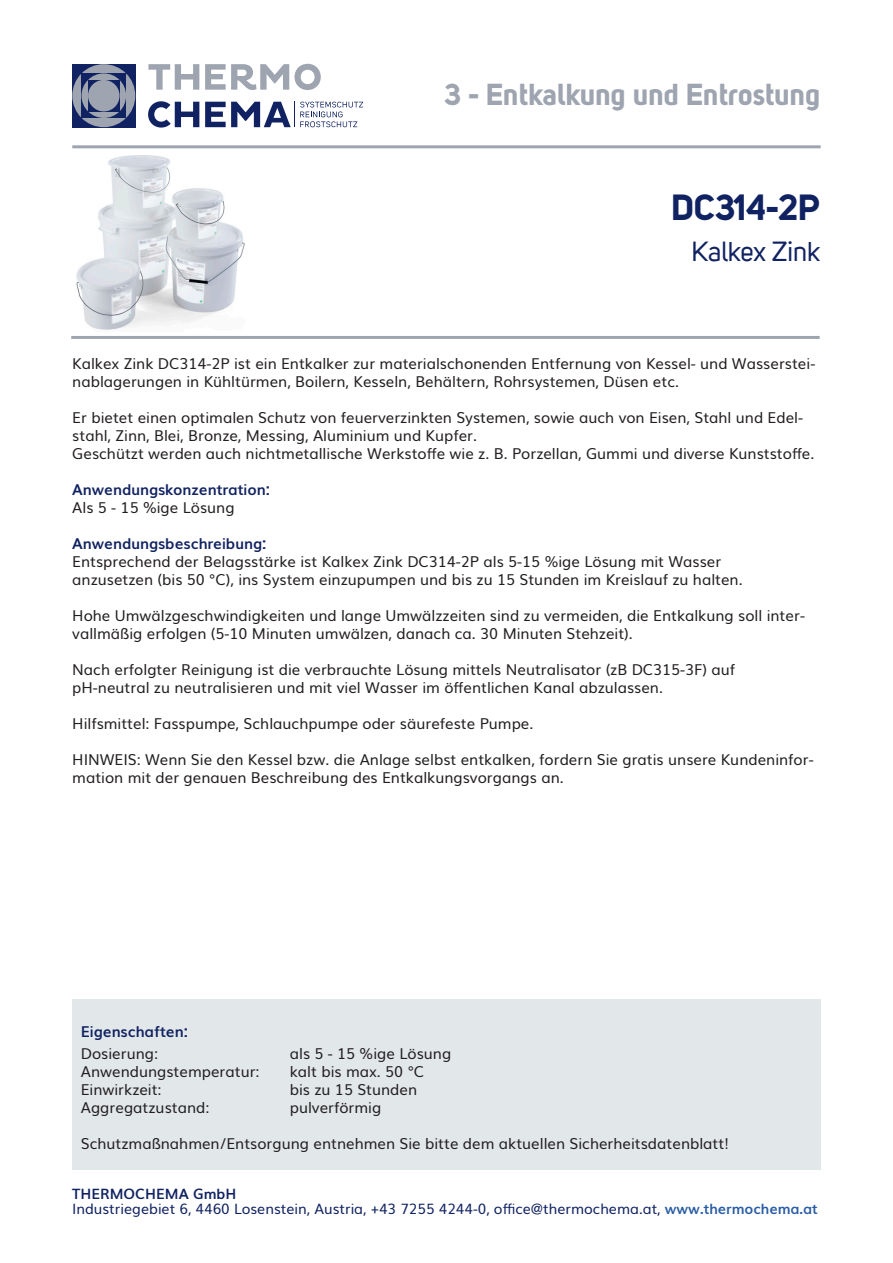
<style>
.page{position:relative;width:893px;height:1263px;background:#fff}
.page>*{position:absolute;margin:0;border:0;box-sizing:border-box;transform-origin:0 0}
.Artikelnummer{font:36px "Uni Sans Bold";color:#102261}
.t1{font:30px "Uni Sans Bold";color:#9ea5b0}
.Artikelbeschreibung{font:27px "Uni Sans";color:#102261}
.Artikeltext{font:15px/18px "Muli";color:#231f20}
.Eigenschaften{font:15px "Muli";color:#231f20}
.Anwendungskonzentrat{font:700 15px "Muli";color:#102261}
.Anwendungsbeschreibu{font:700 15px "Muli";color:#102261}
.Eigenschaften-2{font:700 15px "Muli";color:#102261}
.t2{font:14.25px/15px "Muli";color:#102261}
.s1{font-weight:700}
.s2{font-weight:700;color:#285ca4}
</style>
<div class="page">
<img style="left:76px;top:155px;width:169px;height:175px">
<hr style="left:72px;top:145px;width:749px;height:3px;background:#9ea5b0">
<hr style="left:71px;top:336px;width:749px;height:3px;background:#9ea5b0">
<svg style="left:148px;top:64px;width:51px;height:26px"></svg>
<svg style="left:205px;top:64px;width:116px;height:26px"></svg>
<svg style="left:148px;top:101px;width:51px;height:27px"></svg>
<div style="left:72px;top:64px;width:63px;height:63px;background:#102261"></div>
<div style="left:72px;top:64px;width:63px;height:63px;background:#9ea5b0;border-radius:50%"></div>
<div style="left:82px;top:73px;width:44px;height:45px;background:#102261"></div>
<div style="left:82px;top:73px;width:44px;height:45px;background:#9ea5b0;border-radius:50%"></div>
<svg style="left:88px;top:80px;width:32px;height:31px"></svg>
<div style="left:88px;top:80px;width:32px;height:31px;background:#9ea5b0;border-radius:50%"></div>
<svg style="left:205px;top:102px;width:158px;height:25px"></svg>
<div style="left:72px;top:999px;width:749px;height:170px;background:#e2e7ea"></div>
<p class="t1" style="left:445px;top:76px;width:377px">3 - Entkalkung und Entrostung</p>
<p class="Artikelnummer" style="left:672px;top:184px;width:150px">DC314-2P</p>
<p class="Artikelbeschreibung" style="left:691px;top:236px;width:131px">Kalkex Zink</p>
<p class="Artikeltext" style="left:72px;top:353px;width:744px">Kalkex Zink DC314-2P ist ein Entkalker zur materialschonenden Entfernung von Kessel- und Wasserstei&shy;nablagerungen in Kühltürmen, Boilern, Kesseln, Behältern, Rohrsystemen, Düsen etc.</p>
<p class="Artikeltext" style="left:72px;top:407px;width:732px">Er bietet einen optimalen Schutz von feuerverzinkten Systemen, sowie auch von Eisen, Stahl und Edel&shy;stahl, Zinn, Blei, Bronze, Messing, Aluminium und Kupfer.</p>
<p class="Artikeltext" style="left:72px;top:443px;width:744px">Geschützt werden auch nichtmetallische Werkstoffe wie z. B. Porzellan, Gummi und diverse Kunststoffe.</p>
<p class="Anwendungskonzentrat" style="left:72px;top:477px;width:199px">Anwendungskonzentration:</p>
<p class="Artikeltext" style="left:72px;top:497px;width:164px">Als 5 - 15 %ige Lösung</p>
<p class="Anwendungsbeschreibu" style="left:72px;top:531px;width:196px">Anwendungsbeschreibung:</p>
<p class="Artikeltext" style="left:72px;top:551px;width:672px">Entsprechend der Belagsstärke ist Kalkex Zink DC314-2P als 5-15 %ige Lösung mit Wasser anzusetzen (bis 50 °C), ins System einzupumpen und bis zu 15 Stunden im Kreislauf zu halten.</p>
<p class="Artikeltext" style="left:72px;top:605px;width:734px">Hohe Umwälzgeschwindigkeiten und lange Umwälzzeiten sind zu vermeiden, die Entkalkung soll inter&shy;vallmäßig erfolgen (5-10 Minuten umwälzen, danach ca. 30 Minuten Stehzeit).</p>
<p class="Artikeltext" style="left:72px;top:659px;width:664px">Nach erfolgter Reinigung ist die verbrauchte Lösung mittels Neutralisator (zB DC315-3F) auf pH-neutral zu neutralisieren und mit viel Wasser im öffentlichen Kanal abzulassen.</p>
<p class="Artikeltext" style="left:72px;top:713px;width:463px">Hilfsmittel: Fasspumpe, Schlauchpumpe oder säurefeste Pumpe.</p>
<p class="Artikeltext" style="left:72px;top:749px;width:743px">HINWEIS: Wenn Sie den Kessel bzw. die Anlage selbst entkalken, fordern Sie gratis unsere Kundeninfor&shy;mation mit der genauen Beschreibung des Entkalkungsvorgangs an.</p>
<p class="Eigenschaften-2" style="left:81px;top:1019px;width:109px">Eigenschaften:</p>
<p class="Eigenschaften" style="left:81px;top:1042px;width:79px">Dosierung:</p>
<p class="Eigenschaften" style="left:290px;top:1042px;width:163px">als 5 - 15 %ige Lösung</p>
<p class="Eigenschaften" style="left:81px;top:1060px;width:180px">Anwendungstemperatur:</p>
<p class="Eigenschaften" style="left:290px;top:1060px;width:136px">kalt bis max. 50 °C</p>
<p class="Eigenschaften" style="left:81px;top:1078px;width:82px">Einwirkzeit:</p>
<p class="Eigenschaften" style="left:290px;top:1078px;width:129px">bis zu 15 Stunden</p>
<p class="Eigenschaften" style="left:81px;top:1096px;width:130px">Aggregatzustand:</p>
<p class="Eigenschaften" style="left:290px;top:1096px;width:93px">pulverförmig</p>
<p class="Eigenschaften" style="left:81px;top:1132px;width:649px">Schutzmaßnahmen/Entsorgung entnehmen Sie bitte dem aktuellen Sicherheitsdatenblatt!</p>
<p class="t2" style="left:72px;top:1185px;width:747px"><span class="s1">THERMOCHEMA GmbH<br></span>Industriegebiet 6, 4460 Losenstein, Austria, +43 7255 4244-0, office@thermochema.at, <span class="s2">www.thermochema.at</span></p>
</div>
